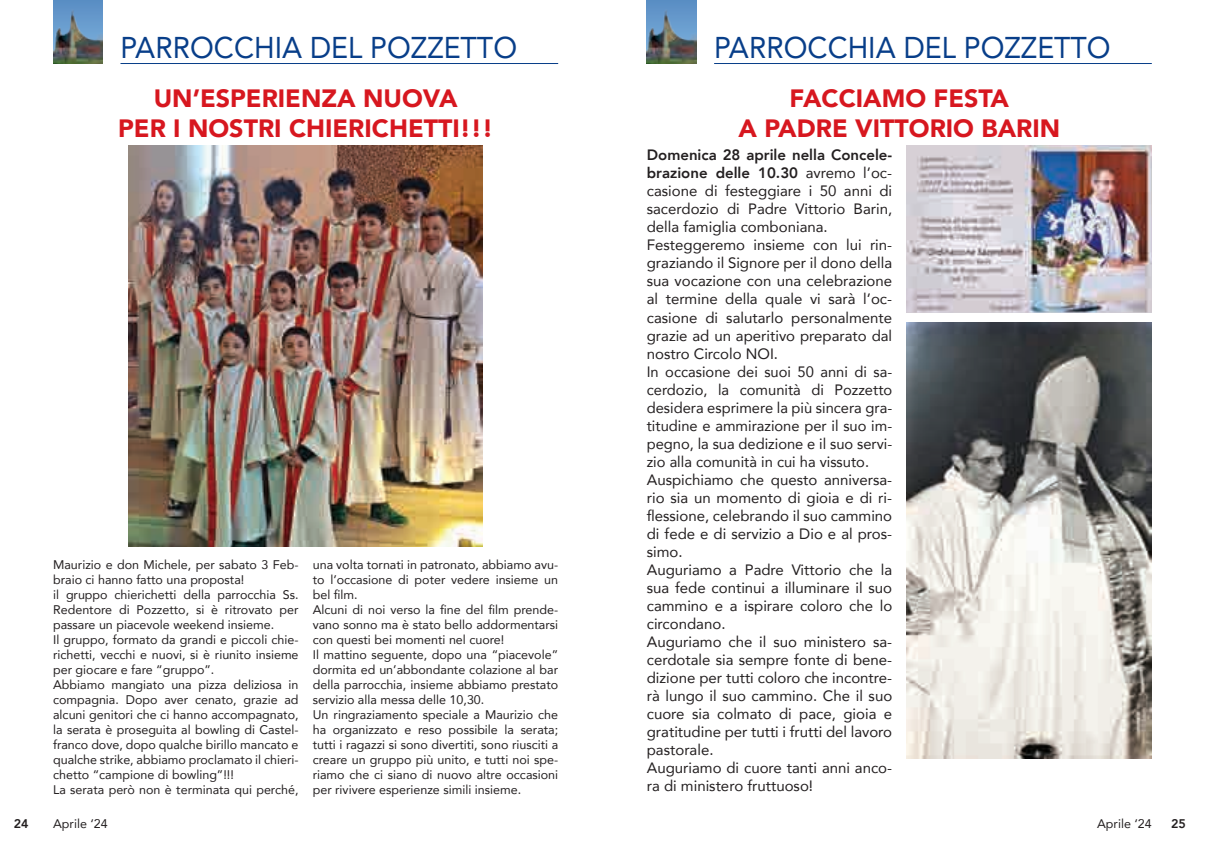
<style>
.page{position:relative;width:1205px;height:851px;background:#fff}
.page>*{position:absolute;margin:0;border:0;box-sizing:border-box;transform-origin:0 0}
.t1{font:30px "Avenir";color:#083e89;scale:.95 1}
.t2{font:900 25px/30px "Avenir";color:#d7171f;text-align:center}
.t3{font:15px/18px "Avenir";color:#231f20}
.t4{font:12.5px/15px "Avenir";color:#231f20}
.t5{font:800 12.5px "Avenir";color:#231f20}
.s1{font-weight:800}
</style>
<div class="page">
<img style="left:128px;top:145px;width:354px;height:401px">
<div style="left:53px;top:0;width:50px;height:64px;background:#5b90c5"></div>
<img style="left:53px;top:9px;width:50px;height:55px">
<hr style="left:120px;top:63px;width:438px;height:1px;background:#083e89">
<img style="left:906px;top:145px;width:246px;height:167px">
<div style="left:647px;top:0;width:49px;height:64px;background:#5b90c5"></div>
<img style="left:647px;top:9px;width:49px;height:55px">
<hr style="left:714px;top:63px;width:438px;height:1px;background:#083e89">
<img style="left:906px;top:322px;width:246px;height:436px">
<h1 class="t1" style="left:120px;top:24px;width:419px">PARROCCHIA DEL POZZETTO</h1>
<h2 class="t2" style="left:118px;top:82px;width:376px">UN’ESPERIENZA NUOVA<br>PER I NOSTRI CHIERICHETTI!!!</h2>
<p class="t4" style="left:53px;top:557px;width:247px">Maurizio e don Michele, per sabato 3 Feb&shy;braio ci hanno fatto una proposta!<br>il gruppo chierichetti della parrocchia Ss.<br>Redentore di Pozzetto, si è ritrovato per passare un piacevole weekend insieme.<br>Il gruppo, formato da grandi e piccoli chie&shy;richetti, vecchi e nuovi, si è riunito insieme per giocare e fare “gruppo”.<br>Abbiamo mangiato una pizza deliziosa in compagnia. Dopo aver cenato, grazie ad alcuni genitori che ci hanno accompagnato, la serata è proseguita al bowling di Castel&shy;franco dove, dopo qualche birillo mancato e qualche strike, abbiamo proclamato il chieri&shy;chetto “campione di bowling”!!!<br>La serata però non è terminata qui perché,</p>
<p class="t4" style="left:313px;top:557px;width:247px">una volta tornati in patronato, abbiamo avu&shy;to l’occasione di poter vedere insieme un bel film.<br>Alcuni di noi verso la fine del film prende&shy;vano sonno ma è stato bello addormentarsi con questi bei momenti nel cuore!<br>Il mattino seguente, dopo una “piacevole” dormita ed un’abbondante colazione al bar della parrocchia, insieme abbiamo prestato servizio alla messa delle 10,30.<br>Un ringraziamento speciale a Maurizio che ha organizzato e reso possibile la serata; tutti i ragazzi si sono divertiti, sono riusciti a creare un gruppo più unito, e tutti noi spe&shy;riamo che ci siano di nuovo altre occasioni per rivivere esperienze simili insieme.</p>
<h1 class="t1" style="left:714px;top:24px;width:419px">PARROCCHIA DEL POZZETTO</h1>
<h2 class="t2" style="left:738px;top:82px;width:323px">FACCIAMO FESTA<br>A PADRE VITTORIO BARIN</h2>
<p class="t3" style="left:647px;top:146px;width:247px"><span class="s1">Domenica 28 aprile nella Concele&shy;brazione delle 10.30</span> avremo l’oc&shy;casione di festeggiare i 50 anni di sacerdozio di Padre Vittorio Barin, della famiglia comboniana.<br>Festeggeremo insieme con lui rin&shy;graziando il Signore per il dono della sua vocazione con una celebrazione al termine della quale vi sarà l’oc&shy;casione di salutarlo personalmente grazie ad un aperitivo preparato dal nostro Circolo NOI.<br>In occasione dei suoi 50 anni di sa&shy;cerdozio, la comunità di Pozzetto desidera esprimere la più sincera gra&shy;titudine e ammirazione per il suo im&shy;pegno, la sua dedizione e il suo servi&shy;zio alla comunità in cui ha vissuto.<br>Auspichiamo che questo anniversa&shy;rio sia un momento di gioia e di ri&shy;flessione, celebrando il suo cammino di fede e di servizio a Dio e al pros&shy;simo.<br>Auguriamo a Padre Vittorio che la sua fede continui a illuminare il suo cammino e a ispirare coloro che lo circondano.<br>Auguriamo che il suo ministero sa&shy;cerdotale sia sempre fonte di bene&shy;dizione per tutti coloro che incontre&shy;rà lungo il suo cammino. Che il suo cuore sia colmato di pace, gioia e gratitudine per tutti i frutti del lavoro pastorale.<br>Auguriamo di cuore tanti anni anco&shy;ra di ministero fruttuoso!</p>
<p class="t5" style="left:14px;top:813px;width:16px">24</p>
<p class="t4" style="left:53px;top:815px;width:56px">Aprile ‘24</p>
<p class="t4" style="left:1097px;top:815px;width:56px">Aprile ‘24</p>
<p class="t5" style="left:1171px;top:813px;width:16px">25</p>
</div>
